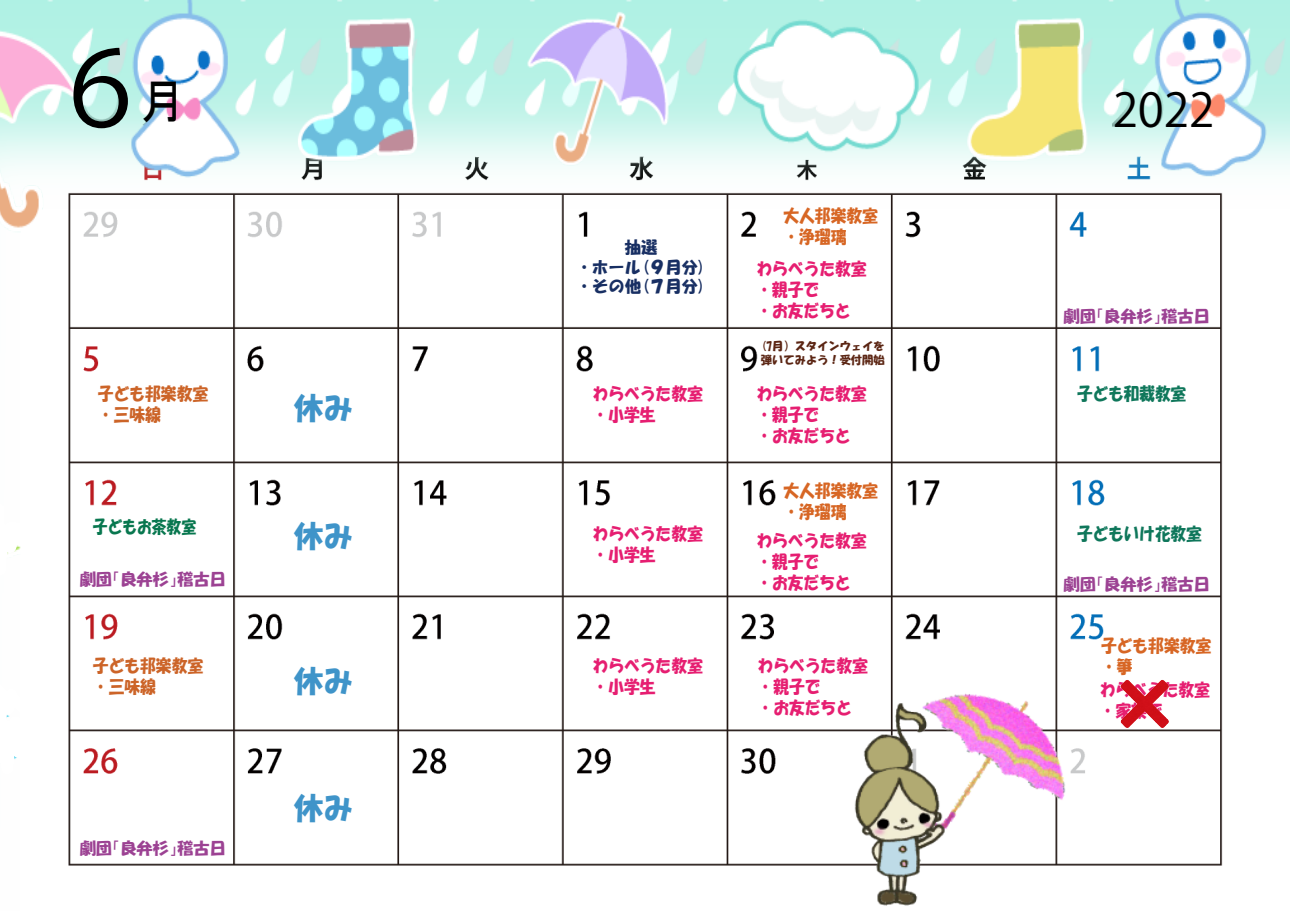
<style>
.page{position:relative;width:1290px;height:911px;background:#fff}
.page>*{position:absolute;margin:0;border:0;box-sizing:border-box;transform-origin:0 0}
.t1{font:103.75px "Koz Go Pro";color:#000}
.t2{font:46.25px "Koz Go Pro";color:#000}
.t3{font:30px "HG Soei Kakupoptai";color:#3f94c9}
.t4{font:17.5px/21px "HG Soei Kakupoptai";color:#e61e71;scale:.9 1}
.t5{font:17.5px/21px "HG Soei Kakupoptai";color:#d76624;scale:.9 1}
.t6{font:17.5px/21px "HG Soei Kakupoptai";color:#cc6428;scale:.9 1}
.t7{font:17.5px "HG Soei Kakupoptai";color:#0f775b;scale:.89 1}
.t8{font:17.5px "HG Soei Kakupoptai";color:#08774f;scale:.84 1}
.t9{font:16.25px "HGP Soei Kakupoptai";color:#9c4293}
.t10{font:16.25px/19.5px "HG Soei Kakupoptai";color:#182f63}
.t11{font:11.25px/13.5px "HG Soei Kakupoptai";color:#5b2513}
.s1{font-family:"MS Gothic";font-size:47.5px}
</style>
<div class="page">
<img style="left:0;top:0;width:1290px;height:866px">
<svg style="left:0;top:501px;width:27px;height:77px"></svg>
<svg style="left:0;top:682px;width:43px;height:95px"></svg>
<img style="left:822px;top:673px;width:255px;height:233px">
<img style="left:1112px;top:672px;width:66px;height:65px">
<h1 class="t1" style="left:49px;top:22px;width:139px">６<span class="s1">月</span></h1>
<p class="t6" style="left:98px;top:383px;width:124px">子ども邦楽教室・三味線</p>
<h3 class="t3" style="left:293px;top:393px;width:62px">休み</h3>
<p class="t10" style="left:576px;top:237px;width:131px">　　 抽選<br>・ホール(９月分)・その他(７月分)</p>
<p class="t5" style="left:783px;top:205px;width:106px">大人邦楽教室・浄瑠璃</p>
<p class="t4" style="left:756px;top:258px;width:124px">わらべうた教室・親子で<br>・お友だちと</p>
<p class="t11" style="left:761px;top:339px;width:125px">(7月）スタインウェイを弾いてみよう！受付開始</p>
<p class="t4" style="left:592px;top:383px;width:124px">わらべうた教室・小学生</p>
<p class="t4" style="left:756px;top:383px;width:124px">わらべうた教室・親子で<br>・お友だちと</p>
<h2 class="t2" style="left:1112px;top:80px;width:103px">2022</h2>
<p class="t9" style="left:1063px;top:308px;width:148px">劇団「良弁杉」稽古日</p>
<p class="t7" style="left:1077px;top:385px;width:124px">子ども和裁教室</p>
<p class="t5" style="left:783px;top:480px;width:106px">大人邦楽教室・浄瑠璃</p>
<p class="t8" style="left:93px;top:518px;width:124px">子どもお茶教室</p>
<p class="t7" style="left:1077px;top:524px;width:141px">子どもいけ花教室</p>
<h3 class="t3" style="left:293px;top:521px;width:62px">休み</h3>
<p class="t4" style="left:592px;top:523px;width:124px">わらべうた教室・小学生</p>
<p class="t4" style="left:756px;top:530px;width:124px">わらべうた教室・親子で<br>・お友だちと</p>
<p class="t9" style="left:80px;top:571px;width:148px">劇団「良弁杉」稽古日</p>
<p class="t9" style="left:1063px;top:576px;width:148px">劇団「良弁杉」稽古日</p>
<p class="t6" style="left:93px;top:655px;width:124px">子ども邦楽教室・三味線</p>
<p class="t9" style="left:80px;top:839px;width:148px">劇団「良弁杉」稽古日</p>
<h3 class="t3" style="left:293px;top:666px;width:62px">休み</h3>
<h3 class="t3" style="left:293px;top:793px;width:62px">休み</h3>
<p class="t4" style="left:592px;top:655px;width:124px">わらべうた教室・小学生</p>
<p class="t4" style="left:757px;top:655px;width:124px">わらべうた教室・親子で<br>・お友だちと</p>
<p class="t5" style="left:1101px;top:635px;width:124px">子ども邦楽教室・箏</p>
<p class="t4" style="left:1100px;top:679px;width:124px">わらべうた教室・家族で</p>
</div>
